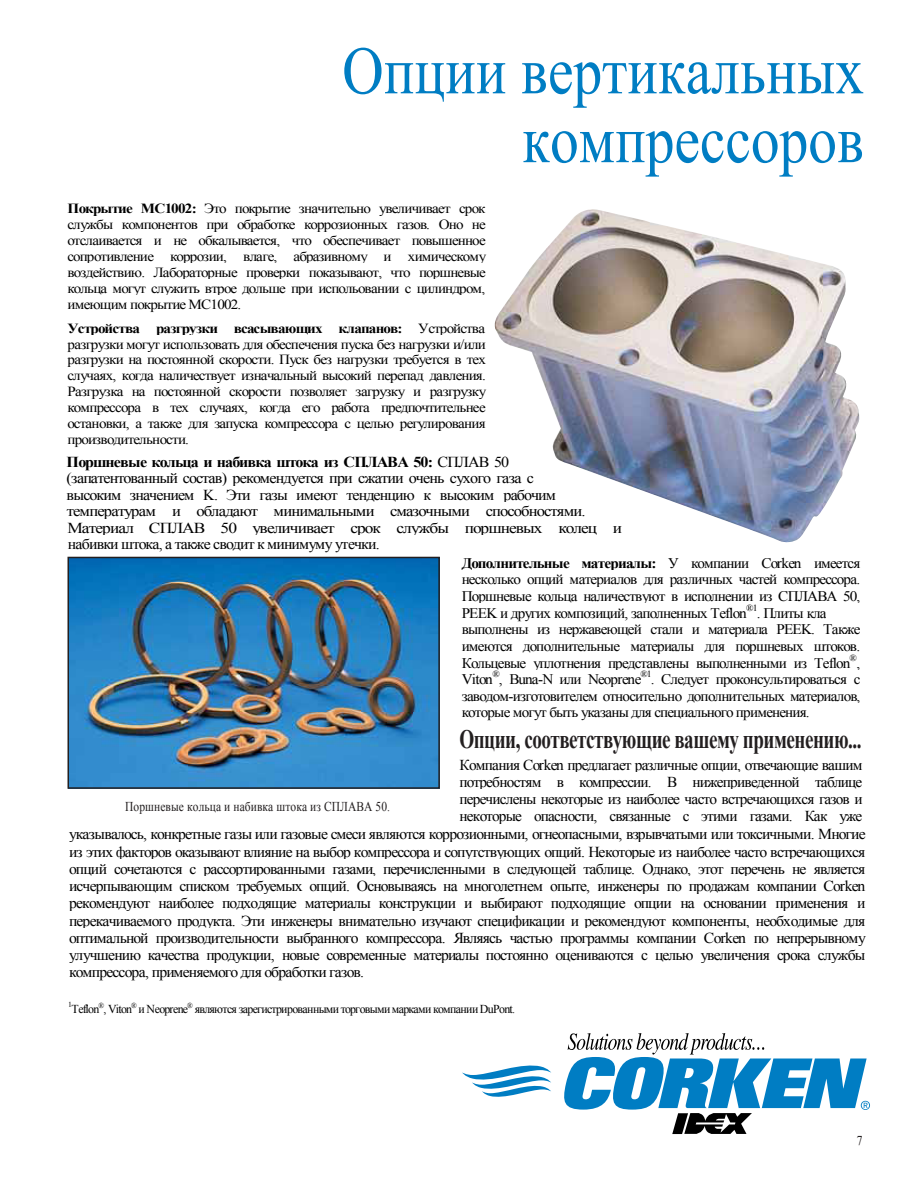
<style>
.page{position:relative;width:918px;height:1188px;background:#fff}
.page>*{position:absolute;margin:0;border:0;box-sizing:border-box;transform-origin:0 0}
.t1{font:67.5px/68.8px "Times New Roman";color:#007dc3;text-align:right;scale:.85 1}
.t2{font:700 26.4px "Times New Roman";letter-spacing:-.025em;color:#231f20;scale:.72 1}
.t3{font:15.15px "Times New Roman";letter-spacing:-.055em;color:#000;scale:1.04 1}
.t4{font:15.15px/16.4px "Times New Roman";letter-spacing:-.055em;color:#000;scale:1.05 1}
.t5{font:15.15px "Times New Roman";letter-spacing:-.055em;color:#000}
.t6{font:14.55px/16.6px "Times New Roman";letter-spacing:-.06em;color:#000;text-align:justify;scale:1.04 1}
.t7{font:13.95px/15.9px "Times New Roman";letter-spacing:-.055em;color:#000;text-align:justify;scale:1.08 1}
.t8{font:13.5px "Times New Roman";letter-spacing:.01em;color:#231f20;scale:.85 1}
.t9{font:12.15px "Times New Roman";letter-spacing:-.055em;color:#000}
.t10{font:9.45px "Times New Roman";color:#000;scale:1.04 1}
.t11{font:7.65px "Times New Roman";color:#000}
.s1{font-weight:700}
</style>
<div class="page">
<img style="left:494px;top:209px;width:366px;height:334px">
<img style="left:71px;top:560px;width:366px;height:226px">
<div style="left:68px;top:557px;width:372px;height:232px;border:2px solid #231f20"></div>
<svg style="left:564px;top:1033px;width:306px;height:101px"></svg>
<svg style="left:462px;top:1065px;width:89px;height:32px"></svg>
<h1 class="t1" style="left:342px;top:35px;width:615px">Опции вертикальных компрессоров</h1>
<p class="t7" style="left:68px;top:200px;width:389px"><span class="s1">Покрытие MC1002:</span> Это покрытие значительно увеличивает срок службы компонентов при обработке коррозионных газов. Оно не отслаивается и не обкалывается, что обеспечивает повышенное сопротивление коррозии, влаге, абразивному и химическому воздействию. Лабораторные проверки показывают, что поршневые кольца могут служить втрое дольше при испольовании с цилиндром, имеющим покрытие MC1002.</p>
<p class="t7" style="left:68px;top:320px;width:389px"><span class="s1">Устройства разгрузки всасывающих клапанов:</span> Устройства разгрузки могут использовать для обеспечения пуска без нагрузки и/или разгрузки на постоянной скорости. Пуск без нагрузки требуется в тех случаях, когда наличествует изначальный высокий перепад давления.<br>Разгрузка на постоянной скорости позволяет загрузку и разгрузку компрессора в тех случаях, когда его работа предпочтительнее остановки, а также для запуска компрессора с целью регулирования производительности.</p>
<p class="t4" style="left:67px;top:453px;width:531px"><span class="s1">Поршневые кольца и набивка штока из СПЛАВА 50:</span> СПЛАВ 50 (запатентованный состав) рекомендуется при сжатии очень сухого газа с<br>высоким значением K. Эти газы имеют тенденцию к высоким рабочим температурам и обладают минимальными смазочными способностями.<br>Материал СПЛАВ 50 увеличивает срок службы поршневых колец и набивки штока, а также сводит к минимуму утечки.</p>
<p class="t6" style="left:462px;top:554px;width:385px"><span class="s1">Дополнительные материалы:</span> У компании Corken имеется несколько опций материалов для различных частей компрессора.<br>Поршневые кольца наличествуют в исполнении из СПЛАВА 50, PEEK и других композиций, заполненных Teflon</p>
<p class="t10" style="left:746px;top:601px;width:13px">®1</p>
<p class="t6" style="left:462px;top:604px;width:385px;text-indent:295px">. Плиты клапанов выполнены из нержавеющей стали и материала PEEK. Также имеются дополнительные материалы для поршневых штоков.<br>Кольцевые уплотнения представлены выполненными из Teflon ,</p>
<p class="t10" style="left:850px;top:651px;width:9px">®</p>
<p class="t10" style="left:492px;top:668px;width:9px">®</p>
<p class="t10" style="left:640px;top:668px;width:12px">®1</p>
<p class="t6" style="left:462px;top:671px;width:385px;text-indent:189px">. Следует проконсультироваться с заводом-изготовителем относительно дополнительных материалов, которые могут быть указаны для специального применения.</p>
<p class="t6" style="left:462px;top:671px;width:174px">Viton , Buna-N или Neoprene</p>
<h2 class="t2" style="left:459px;top:721px;width:560px">Опции, соответствующие вашему применению...</h2>
<p class="t5" style="left:460px;top:754px;width:404px">Компания Corken предлагает различные опции, отвечающие вашим</p>
<p class="t5" style="left:460px;top:772px;width:404px">потребностям в компрессии. В нижеприведенной таблице</p>
<p class="t5" style="left:460px;top:789px;width:405px">перечислены некоторые из наиболее часто встречающихся газов и</p>
<p class="t5" style="left:460px;top:806px;width:404px">некоторые опасности, связанные с этими газами. Как уже</p>
<p class="t3" style="left:69px;top:824px;width:767px">указывалось, конкретные газы или газовые смеси являются коррозионными, огнеопасными, взрывчатыми или токсичными. Многие</p>
<p class="t3" style="left:69px;top:841px;width:767px">из этих факторов оказывают влияние на выбор компрессора и сопутствующих опций. Некоторые из наиболее часто встречающихся</p>
<p class="t3" style="left:69px;top:859px;width:767px">опций сочетаются с рассортированными газами, перечисленными в следующей таблице. Однако, этот перечень не является</p>
<p class="t3" style="left:69px;top:876px;width:767px">исчерпывающим списком требуемых опций. Основываясь на многолетнем опыте, инженеры по продажам компании Corken</p>
<p class="t3" style="left:69px;top:893px;width:767px">рекомендуют наиболее подходящие материалы конструкции и выбирают подходящие опции на основании применения и</p>
<p class="t3" style="left:69px;top:911px;width:767px">перекачиваемого продукта. Эти инженеры внимательно изучают спецификации и рекомендуют компоненты, необходимые для</p>
<p class="t3" style="left:69px;top:928px;width:768px">оптимальной производительности выбранного компрессора. Являясь частью программы компании Corken по непрерывному</p>
<p class="t3" style="left:69px;top:945px;width:767px">улучшению качества продукции, новые современные материалы постоянно оцениваются с целью увеличения срока службы</p>
<p class="t3" style="left:69px;top:962px;width:285px">компрессора, применяемого для обработки газов.</p>
<p class="t8" style="left:125px;top:797px;width:313px">Поршневые кольца и набивка штока из СПЛАВА 50.</p>
<p class="t11" style="left:68px;top:999px;width:5px">1</p>
<p class="t9" style="left:72px;top:1000px;width:445px">Teflon<sup>®</sup>, Viton<sup>®</sup> и Neoprene<sup>®</sup> являются зарегистрированными торговыми марками компании DuPont.</p>
<p class="t8" style="left:857px;top:1131px;width:8px">7</p>
</div>
